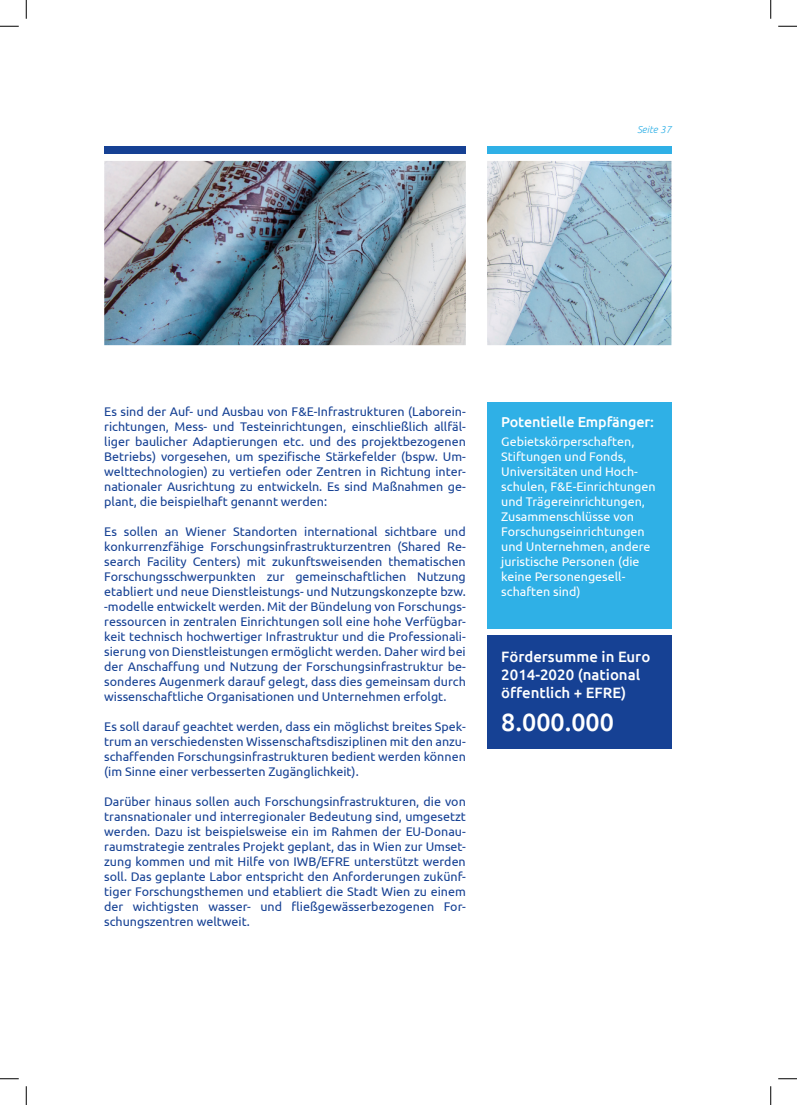
<style>
.page{position:relative;width:797px;height:1105px;background:#fff}
.page>*{position:absolute;margin:0;border:0;box-sizing:border-box;transform-origin:0 0}
.t1{font:500 25px "Ubuntu";color:#fff}
.t2{font:500 15px/18px "Ubuntu";color:#fff}
.t3{font:500 14.38px "Ubuntu";letter-spacing:-.01em;color:#fff}
.t4{font:12.5px/15px "Ubuntu";color:#164194;text-align:justify}
.t5{font:12.5px/15px "Ubuntu";color:#fff}
.t6{font:italic 300 10px "Ubuntu";color:#2fb0e6}
</style>
<div class="page">
<div style="left:104px;top:147px;width:362px;height:7px;background:#164194"></div>
<div style="left:487px;top:147px;width:184px;height:7px;background:#2fb0e6"></div>
<div style="left:487px;top:636px;width:184px;height:113px;background:#164194"></div>
<div style="left:487px;top:402px;width:184px;height:227px;background:#2fb0e6"></div>
<img style="left:104px;top:161px;width:567px;height:184px">
<svg style="left:0;top:25px;width:19px;height:2px"></svg>
<svg style="left:778px;top:25px;width:19px;height:2px"></svg>
<svg style="left:0;top:1078px;width:19px;height:1px"></svg>
<svg style="left:778px;top:1078px;width:19px;height:1px"></svg>
<svg style="left:25px;top:0;width:2px;height:19px"></svg>
<svg style="left:25px;top:1086px;width:2px;height:19px"></svg>
<svg style="left:770px;top:0;width:1px;height:19px"></svg>
<svg style="left:770px;top:1086px;width:1px;height:19px"></svg>
<p class="t6" style="left:637px;top:123px;width:36px">Seite 37</p>
<p class="t4" style="left:104px;top:404px;width:363px">Es sind der Auf- und Ausbau von F&amp;E-Infrastrukturen (Laborein&shy;richtungen, Mess- und Testeinrichtungen, einschließlich allfäl&shy;liger baulicher Adaptierungen etc. und des projektbezogenen Betriebs) vorgesehen, um spezifische Stärkefelder (bspw. Um&shy;welttechnologien) zu vertiefen oder Zentren in Richtung inter&shy;nationaler Ausrichtung zu entwickeln. Es sind Maßnahmen ge&shy;plant, die beispielhaft genannt werden:</p>
<p class="t4" style="left:104px;top:524px;width:363px">Es sollen an Wiener Standorten international sichtbare und konkurrenzfähige Forschungsinfrastrukturzentren (Shared Re&shy;search Facility Centers) mit zukunftsweisenden thematischen Forschungsschwerpunkten zur gemeinschaftlichen Nutzung etabliert und neue Dienstleistungs- und Nutzungskonzepte bzw. -modelle entwickelt werden. Mit der Bündelung von Forschungs&shy;ressourcen in zentralen Einrichtungen soll eine hohe Verfügbar&shy;keit technisch hochwertiger Infrastruktur und die Professionali&shy;sierung von Dienstleistungen ermöglicht werden. Daher wird bei der Anschaffung und Nutzung der Forschungsinfrastruktur be&shy;sonderes Augenmerk darauf gelegt, dass dies gemeinsam durch wissenschaftliche Organisationen und Unternehmen erfolgt.</p>
<p class="t4" style="left:104px;top:719px;width:363px">Es soll darauf geachtet werden, dass ein möglichst breites Spek&shy;trum an verschiedensten Wissenschaftsdisziplinen mit den anzu&shy;schaffenden Forschungsinfrastrukturen bedient werden können (im Sinne einer verbesserten Zugänglichkeit).</p>
<p class="t4" style="left:104px;top:794px;width:363px">Darüber hinaus sollen auch Forschungsinfrastrukturen, die von transnationaler und interregionaler Bedeutung sind, umgesetzt werden. Dazu ist beispielsweise ein im Rahmen der EU-Donau&shy;raumstrategie zentrales Projekt geplant, das in Wien zur Umset&shy;zung kommen und mit Hilfe von IWB/EFRE unterstützt werden soll. Das geplante Labor entspricht den Anforderungen zukünf&shy;tiger Forschungsthemen und etabliert die Stadt Wien zu einem der wichtigsten wasser- und fließgewässerbezogenen For&shy;schungszentren weltweit.</p>
<p class="t3" style="left:501px;top:413px;width:154px">Potentielle Empfänger:</p>
<p class="t5" style="left:501px;top:433px;width:156px">Gebietskörperschaften,<br>Stiftungen und Fonds,<br>Universitäten und Hoch&shy;schulen, F&amp;E-Einrichtungen und Trägereinrichtungen,<br>Zusammenschlüsse von<br>Forschungseinrichtungen und Unternehmen, andere juristische Personen (die keine Personengesell&shy;schaften sind)</p>
<p class="t2" style="left:501px;top:647px;width:150px">Fördersumme in Euro<br>2014-2020 (national öffentlich + EFRE)</p>
<h1 class="t1" style="left:501px;top:706px;width:114px">8.000.000</h1>
</div>
